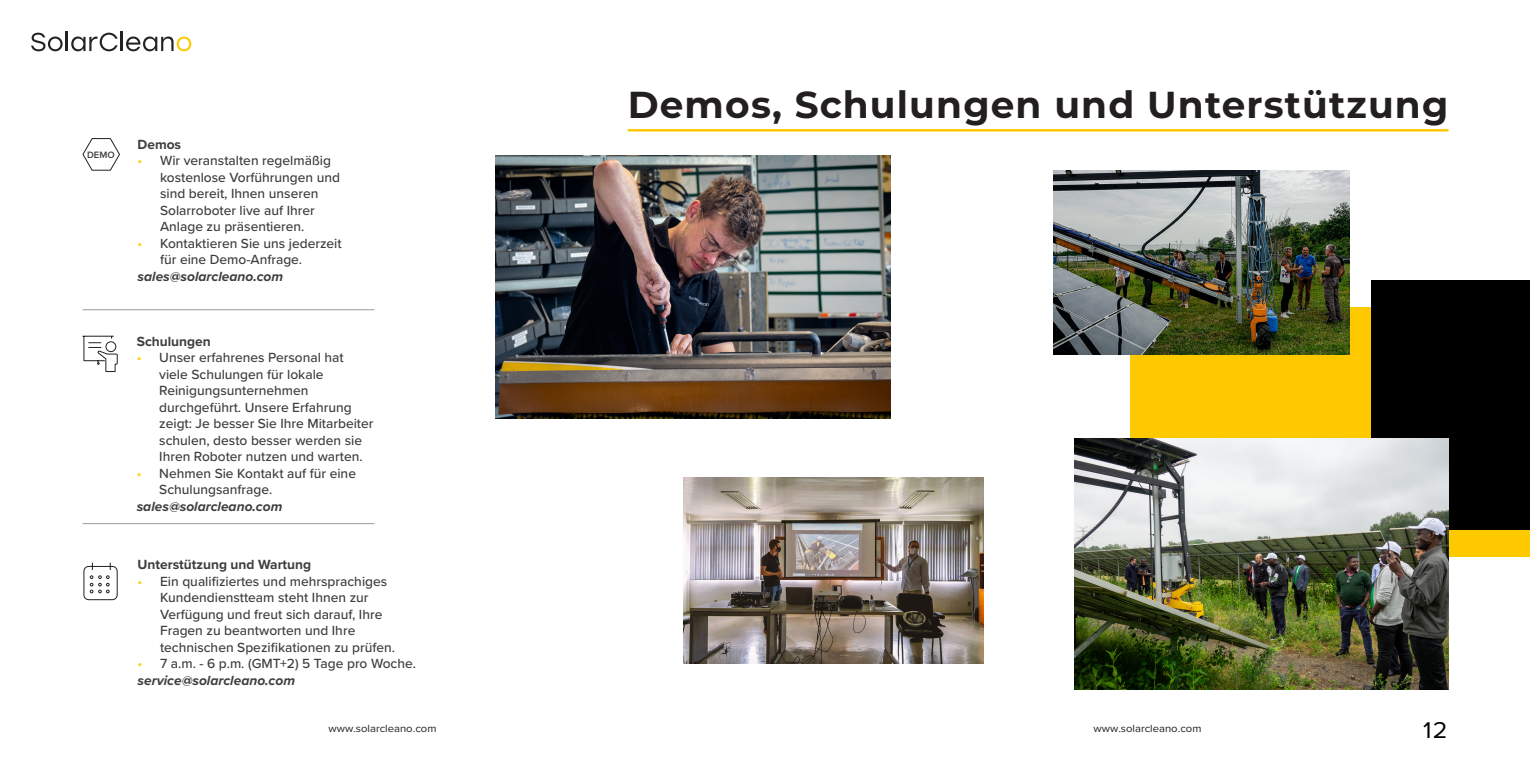
<style>
.page{position:relative;width:1530px;height:765px;background:#fff}
.page>*{position:absolute;margin:0;border:0;box-sizing:border-box;transform-origin:0 0}
.t1{font:700 37.5px "Montserrat";letter-spacing:.03em;color:#231f20}
.t2{font:23.75px "Proxima Nova";color:#000;scale:1.05 1}
.t3{font:500 13.75px/16.5px "Proxima Nova";color:#3e3e3f}
.t4{font:italic 700 13.75px "Proxima Nova";color:#3e3e3f}
.t5{font:700 13.75px "Proxima Nova";color:#3e3e3f}
.t6{font:10.75px "Proxima Nova";color:#231f20;scale:1.05 1}
.t7{font:600 9.62px "Proxima Nova";color:#3e3e3f}
.s1{color:#ffce1a}
.s2{font-weight:700;font-style:italic}
</style>
<div class="page">
<div style="left:1130px;top:308px;width:400px;height:249px;background:#ffc900"></div>
<div style="left:1372px;top:281px;width:158px;height:249px;background:#000"></div>
<hr style="left:628px;top:129px;width:821px;height:3px;background:#ffc900">
<svg style="left:31px;top:33px;width:32px;height:18px"></svg>
<hr style="left:66px;top:31px;width:2px;height:20px;background:#222">
<svg style="left:71px;top:33px;width:47px;height:18px"></svg>
<hr style="left:121px;top:31px;width:2px;height:20px;background:#222">
<svg style="left:126px;top:37px;width:65px;height:14px"></svg>
<img style="left:495px;top:155px;width:395px;height:264px">
<img style="left:1075px;top:438px;width:374px;height:252px">
<img style="left:1054px;top:171px;width:295px;height:183px">
<img style="left:684px;top:477px;width:299px;height:187px">
<hr style="left:83px;top:310px;width:291px;height:1px;background:#999">
<hr style="left:83px;top:523px;width:291px;height:1px;background:#999">
<svg style="left:82px;top:335px;width:36px;height:37px"></svg>
<svg style="left:83px;top:562px;width:35px;height:38px"></svg>
<svg style="left:82px;top:138px;width:38px;height:33px"></svg>
<p class="t7" style="left:87px;top:147px;width:29px">DEMO</p>
<p class="t5" style="left:138px;top:134px;width:45px">Demos</p>
<p class="t3" style="left:160px;top:152px;width:181px;text-indent:-22px"><span class="s1">•</span> Wir veranstalten regelmäßig kostenlose Vorführungen und sind bereit, Ihnen unseren<br>Solarroboter live auf Ihrer<br>Anlage zu präsentieren.</p>
<p class="t3" style="left:160px;top:235px;width:183px;text-indent:-22px"><span class="s1">•</span> Kontaktieren Sie uns jederzeit für eine Demo-Anfrage.</p>
<p class="t4" style="left:138px;top:266px;width:147px">sales@solarcleano.com</p>
<p class="t5" style="left:137px;top:331px;width:76px">Schulungen</p>
<p class="t3" style="left:159px;top:349px;width:216px;text-indent:-22px"><span class="s1">•</span> Unser erfahrenes Personal hat viele Schulungen für lokale<br>Reinigungsunternehmen durchgeführt. Unsere Erfahrung zeigt: Je besser Sie Ihre Mitarbeiter schulen, desto besser werden sie<br>Ihren Roboter nutzen und warten.</p>
<p class="t3" style="left:159px;top:464px;width:198px;text-indent:-22px"><span class="s1">•</span> Nehmen Sie Kontakt auf für eine<br>Schulungsanfrage.</p>
<p class="t4" style="left:137px;top:496px;width:147px">sales@solarcleano.com</p>
<p class="t5" style="left:138px;top:554px;width:175px">Unterstützung und Wartung</p>
<p class="t3" style="left:160px;top:572px;width:237px;text-indent:-22px"><span class="s1">•</span> Ein qualifiziertes und mehrsprachiges Kundendienstteam steht Ihnen zur Verfügung und freut sich darauf, Ihre Fragen zu beantworten und Ihre technischen Spezifikationen zu prüfen.</p>
<p class="t3" style="left:138px;top:655px;width:280px"><span class="s1">•</span> 7 a.m. - 6 p.m. (GMT+2) 5 Tage pro Woche. <span class="s2">service@solarcleano.com</span></p>
<h1 class="t1" style="left:628px;top:77px;width:822px">Demos, Schulungen und Unterstützung</h1>
<p class="t6" style="left:329px;top:721px;width:104px">www.solarcleano.com</p>
<p class="t6" style="left:1094px;top:721px;width:104px">www.solarcleano.com</p>
<h2 class="t2" style="left:1423px;top:712px;width:25px">12</h2>
</div>
